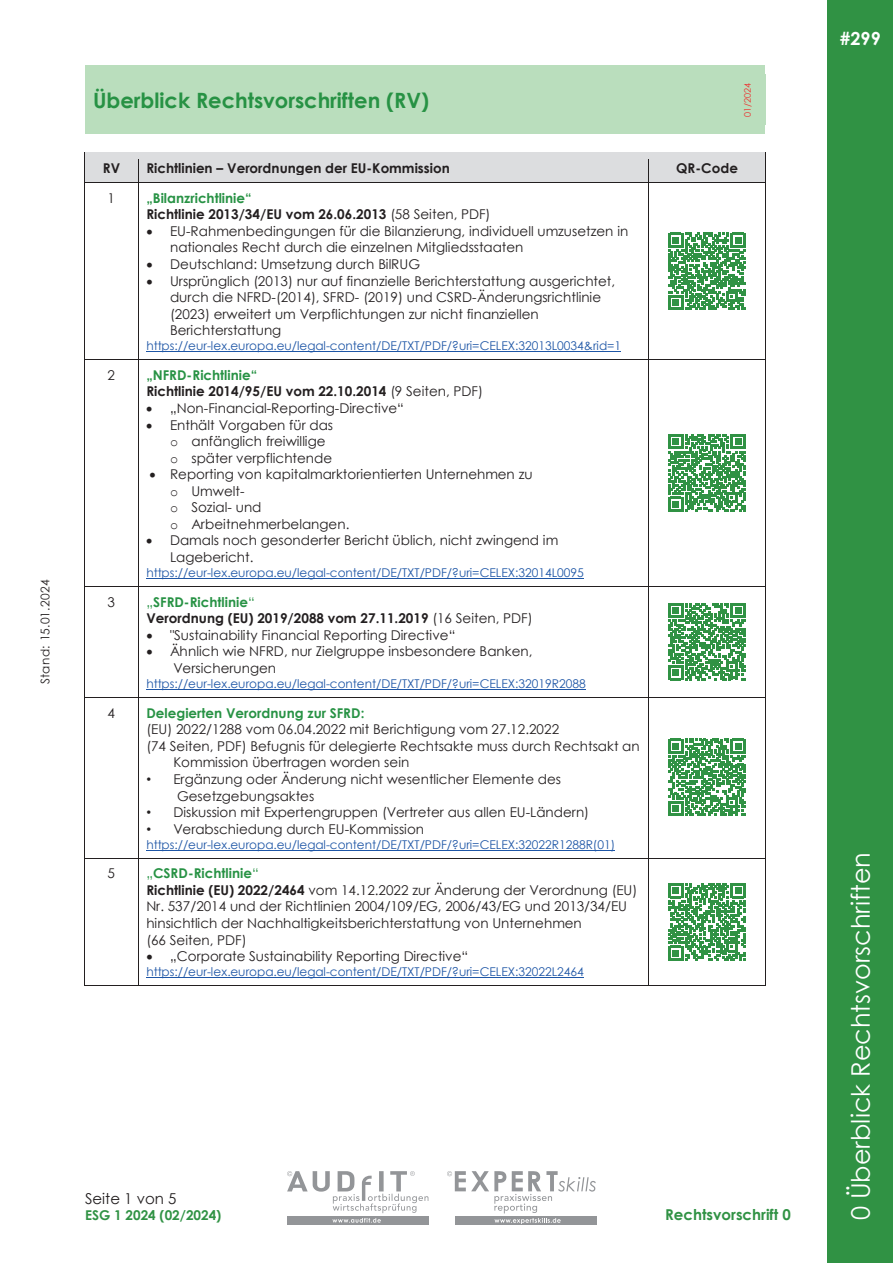
<style>
.page{position:relative;width:893px;height:1263px;background:#fff}
.page>*{position:absolute;margin:0;border:0;box-sizing:border-box;transform-origin:0 0}
.t1{font:25.5px "Century Gothic";color:#fff}
.t2{font:700 21px "Century Gothic";color:#279244}
.t3{font:700 18px "Century Gothic";color:#fff}
.t4{font:700 15px "Century Gothic";color:#309244}
.t5{font:15px "Century Gothic";color:#231f20}
.t6{font:13.5px/16.5px "Century Gothic";letter-spacing:.005em;color:#231f20}
.t7{font:700 13.5px/16.5px "Century Gothic";color:#231f20}
.t8{font:700 13.5px "Century Gothic";color:#279244}
.t9{font:700 13.5px "Century Gothic";color:#309244}
.t10{font:12px "Century Gothic";color:#1e56a6}
.t11{font:12px "Century Gothic";letter-spacing:.025em;color:#231f20}
.t12{font:9px "Century Gothic";letter-spacing:.005em;color:#ee2d2d}
.s1{color:#279244}
.s2{font-weight:400}
.s3{font-family:"Courier New"}
.s4{font-weight:400;color:#279244}
.s5{font-family:"Arial"}
.s6{font-weight:700;color:#279244}
.s7{font-weight:700}
</style>
<div class="page">
<div style="left:85px;top:66px;width:648px;height:68px;background:#badebd"></div>
<div style="left:733px;top:74px;width:32px;height:51px;background:#badebd"></div>
<div style="left:733px;top:66px;width:32px;height:8px;background:#badebd"></div>
<div style="left:733px;top:125px;width:32px;height:9px;background:#badebd"></div>
<div style="left:85px;top:153px;width:53px;height:29px;background:#dcdddf"></div>
<div style="left:146px;top:159px;width:494px;height:17px;background:#dcdddf"></div>
<div style="left:649px;top:153px;width:116px;height:29px;background:#dcdddf"></div>
<hr style="left:85px;top:152px;width:53px;height:1px;background:#231f20">
<hr style="left:138px;top:152px;width:510px;height:1px;background:#231f20">
<div style="left:138px;top:153px;width:510px;height:6px;background:#dcdddf"></div>
<hr style="left:649px;top:152px;width:116px;height:1px;background:#231f20">
<div style="left:138px;top:175px;width:510px;height:7px;background:#dcdddf"></div>
<hr style="left:146px;top:351px;width:475px;height:1px;background:#1e56a6">
<hr style="left:85px;top:182px;width:53px;height:1px;background:#231f20">
<svg style="left:138px;top:152px;width:1px;height:37px"></svg>
<hr style="left:138px;top:182px;width:510px;height:1px;background:#231f20">
<svg style="left:648px;top:152px;width:1px;height:37px"></svg>
<hr style="left:649px;top:182px;width:116px;height:1px;background:#231f20">
<svg style="left:765px;top:152px;width:1px;height:37px"></svg>
<hr style="left:85px;top:189px;width:1px;height:170px;background:#231f20">
<hr style="left:138px;top:189px;width:1px;height:170px;background:#231f20">
<hr style="left:648px;top:189px;width:1px;height:170px;background:#231f20">
<hr style="left:765px;top:189px;width:1px;height:170px;background:#231f20">
<hr style="left:146px;top:578px;width:438px;height:1px;background:#1e56a6">
<hr style="left:85px;top:359px;width:53px;height:1px;background:#231f20">
<hr style="left:138px;top:359px;width:510px;height:1px;background:#231f20">
<hr style="left:649px;top:359px;width:116px;height:1px;background:#231f20">
<hr style="left:85px;top:366px;width:1px;height:220px;background:#231f20">
<hr style="left:138px;top:366px;width:1px;height:220px;background:#231f20">
<hr style="left:648px;top:366px;width:1px;height:220px;background:#231f20">
<hr style="left:765px;top:366px;width:1px;height:220px;background:#231f20">
<hr style="left:146px;top:689px;width:440px;height:1px;background:#1e56a6">
<hr style="left:85px;top:586px;width:53px;height:1px;background:#231f20">
<hr style="left:138px;top:586px;width:510px;height:1px;background:#231f20">
<hr style="left:649px;top:586px;width:116px;height:1px;background:#231f20">
<hr style="left:85px;top:593px;width:1px;height:104px;background:#231f20">
<hr style="left:138px;top:593px;width:1px;height:104px;background:#231f20">
<hr style="left:648px;top:593px;width:1px;height:104px;background:#231f20">
<hr style="left:765px;top:593px;width:1px;height:104px;background:#231f20">
<hr style="left:146px;top:850px;width:469px;height:1px;background:#1e56a6">
<hr style="left:85px;top:697px;width:53px;height:1px;background:#231f20">
<hr style="left:138px;top:697px;width:510px;height:1px;background:#231f20">
<hr style="left:649px;top:697px;width:116px;height:1px;background:#231f20">
<hr style="left:85px;top:704px;width:1px;height:154px;background:#231f20">
<hr style="left:138px;top:704px;width:1px;height:154px;background:#231f20">
<hr style="left:648px;top:704px;width:1px;height:154px;background:#231f20">
<hr style="left:765px;top:704px;width:1px;height:154px;background:#231f20">
<hr style="left:146px;top:977px;width:438px;height:1px;background:#1e56a6">
<hr style="left:85px;top:858px;width:53px;height:1px;background:#231f20">
<hr style="left:138px;top:858px;width:510px;height:1px;background:#231f20">
<hr style="left:649px;top:858px;width:116px;height:1px;background:#231f20">
<hr style="left:85px;top:865px;width:1px;height:120px;background:#231f20">
<hr style="left:85px;top:985px;width:53px;height:1px;background:#231f20">
<hr style="left:138px;top:865px;width:1px;height:120px;background:#231f20">
<hr style="left:138px;top:985px;width:510px;height:1px;background:#231f20">
<hr style="left:648px;top:865px;width:1px;height:120px;background:#231f20">
<hr style="left:649px;top:985px;width:116px;height:1px;background:#231f20">
<hr style="left:765px;top:865px;width:1px;height:120px;background:#231f20">
<svg style="left:668px;top:233px;width:77px;height:77px"></svg>
<svg style="left:668px;top:434px;width:77px;height:77px"></svg>
<svg style="left:668px;top:603px;width:77px;height:77px"></svg>
<svg style="left:668px;top:739px;width:77px;height:77px"></svg>
<svg style="left:668px;top:883px;width:77px;height:77px"></svg>
<div style="left:827px;top:0;width:66px;height:1263px;background:#309244"></div>
<div style="left:287px;top:1216px;width:142px;height:9px;background:#939598"></div>
<svg style="left:287px;top:1171px;width:141px;height:52px"></svg>
<div style="left:455px;top:1216px;width:141px;height:9px;background:#939598"></div>
<svg style="left:447px;top:1171px;width:149px;height:53px"></svg>
<p class="t11" style="left:37px;top:684px;width:106px;rotate:-90deg">Stand: 15.01.2024</p>
<h2 class="t2" style="left:93px;top:84px;width:338px">Überblick Rechtsvorschriften (RV)</h2>
<p class="t12" style="left:741px;top:117px;width:35px;rotate:-90deg">01/2024</p>
<p class="t7" style="left:103px;top:159px;width:19px">RV</p>
<p class="t7" style="left:146px;top:159px;width:305px">Richtlinien – Verordnungen der EU-Kommission</p>
<p class="t7" style="left:676px;top:159px;width:63px">QR-Code</p>
<p class="t6" style="left:108px;top:189px;width:9px">1</p>
<p class="t7" style="left:146px;top:189px;width:346px"><span class="s1">„Bilanzrichtlinie“<br></span>Richtlinie 2013/34/EU vom 26.06.2013 <span class="s2">(58 Seiten, PDF)</span></p>
<p class="t6" style="left:170px;top:222px;width:460px;text-indent:-24px">• EU-Rahmenbedingungen für die Bilanzierung, individuell umzusetzen in nationales Recht durch die einzelnen Mitgliedsstaaten</p>
<p class="t6" style="left:146px;top:256px;width:275px">• Deutschland: Umsetzung durch BilRUG</p>
<p class="t6" style="left:170px;top:272px;width:447px;text-indent:-24px">• Ursprünglich (2013) nur auf finanzielle Berichterstattung ausgerichtet, durch die NFRD-(2014), SFRD- (2019) und CSRD-Änderungsrichtlinie (2023) erweitert um Verpflichtungen zur nicht finanziellen Berichterstattung</p>
<p class="t10" style="left:146px;top:337px;width:476px">https://eur-lex.europa.eu/legal-content/DE/TXT/PDF/?uri=CELEX:32013L0034&amp;rid=1</p>
<p class="t6" style="left:108px;top:366px;width:9px">2</p>
<p class="t7" style="left:146px;top:366px;width:338px"><span class="s1">„NFRD-Richtlinie“<br></span>Richtlinie 2014/95/EU vom 22.10.2014 <span class="s2">(9 Seiten, PDF)</span></p>
<p class="t6" style="left:146px;top:400px;width:259px">• „Non-Financial-Reporting-Directive“</p>
<p class="t6" style="left:170px;top:416px;width:164px;text-indent:-24px">• Enthält Vorgaben für das <span class="s3">o</span> anfänglich freiwillige <span class="s3">o</span> später verpflichtende</p>
<p class="t6" style="left:170px;top:466px;width:364px;text-indent:-21px">• Reporting von kapitalmarktorientierten Unternehmen zu <span class="s3">o</span> Umwelt-<br><span class="s3">o</span> Sozial- und<br><span class="s3">o</span> Arbeitnehmerbelangen.</p>
<p class="t6" style="left:170px;top:532px;width:390px;text-indent:-24px">• Damals noch gesonderter Bericht üblich, nicht zwingend im<br>Lagebericht.</p>
<p class="t10" style="left:146px;top:564px;width:439px">https://eur-lex.europa.eu/legal-content/DE/TXT/PDF/?uri=CELEX:32014L0095</p>
<p class="t6" style="left:108px;top:593px;width:9px">3</p>
<p class="t7" style="left:146px;top:593px;width:388px"><span class="s4">„</span><span class="s1">SFRD-Richtlinie</span><span class="s4">“<br></span>Verordnung (EU) 2019/2088 vom 27.11.2019 <span class="s2">(16 Seiten, PDF)</span></p>
<p class="t6" style="left:146px;top:626px;width:311px">• "Sustainability Financial Reporting Directive“</p>
<p class="t6" style="left:173px;top:643px;width:361px;text-indent:-27px">• Ähnlich wie NFRD, nur Zielgruppe insbesondere Banken,<br>Versicherungen</p>
<p class="t10" style="left:146px;top:675px;width:441px">https://eur-lex.europa.eu/legal-content/DE/TXT/PDF/?uri=CELEX:32019R2088</p>
<p class="t6" style="left:108px;top:704px;width:9px">4</p>
<p class="t8" style="left:146px;top:702px;width:220px">Delegierten Verordnung zur SFRD:</p>
<p class="t6" style="left:146px;top:721px;width:414px">(EU) 2022/1288 vom 06.04.2022 mit Berichtigung vom 27.12.2022</p>
<p class="t6" style="left:146px;top:737px;width:495px">(74 Seiten, PDF) Befugnis für delegierte Rechtsakte muss durch Rechtsakt an</p>
<p class="t6" style="left:173px;top:754px;width:237px">Kommission übertragen worden sein</p>
<p class="t6" style="left:177px;top:771px;width:386px;text-indent:-31px"><span class="s5">•</span> Ergänzung oder Änderung nicht wesentlicher Elemente des<br>Gesetzgebungsaktes</p>
<p class="t6" style="left:146px;top:804px;width:444px"><span class="s5">•</span> Diskussion mit Expertengruppen (Vertreter aus allen EU-Ländern)</p>
<p class="t6" style="left:146px;top:820px;width:279px"><span class="s5">•</span> Verabschiedung durch EU-Kommission</p>
<p class="t10" style="left:146px;top:836px;width:470px">https://eur-lex.europa.eu/legal-content/DE/TXT/PDF/?uri=CELEX:32022R1288R(01)</p>
<p class="t6" style="left:108px;top:865px;width:9px">5</p>
<p class="t6" style="left:146px;top:865px;width:493px"><span class="s1">„</span><span class="s6">CSRD-Richtlinie</span><span class="s1">“<br></span><span class="s7">Richtlinie (EU) 2022/2464</span> vom 14.12.2022 zur Änderung der Verordnung (EU)<br>Nr. 537/2014 und der Richtlinien 2004/109/EG, 2006/43/EG und 2013/34/EU hinsichtlich der Nachhaltigkeitsberichterstattung von Unternehmen<br>(66 Seiten, PDF)</p>
<p class="t6" style="left:146px;top:948px;width:323px">• „Corporate Sustainability Reporting Directive“</p>
<p class="t10" style="left:146px;top:963px;width:439px">https://eur-lex.europa.eu/legal-content/DE/TXT/PDF/?uri=CELEX:32022L2464</p>
<p class="t5" style="left:85px;top:1188px;width:93px">Seite 1 von 5</p>
<p class="t9" style="left:85px;top:1205px;width:138px">ESG 1 2024 (02/2024)</p>
<p class="t4" style="left:665px;top:1203px;width:127px">Rechtsvorschrift 0</p>
<h3 class="t3" style="left:840px;top:24px;width:43px">#299</h3>
<h1 class="t1" style="left:843px;top:1220px;width:370px;rotate:-90deg">0 Überblick Rechtsvorschriften</h1>
</div>
